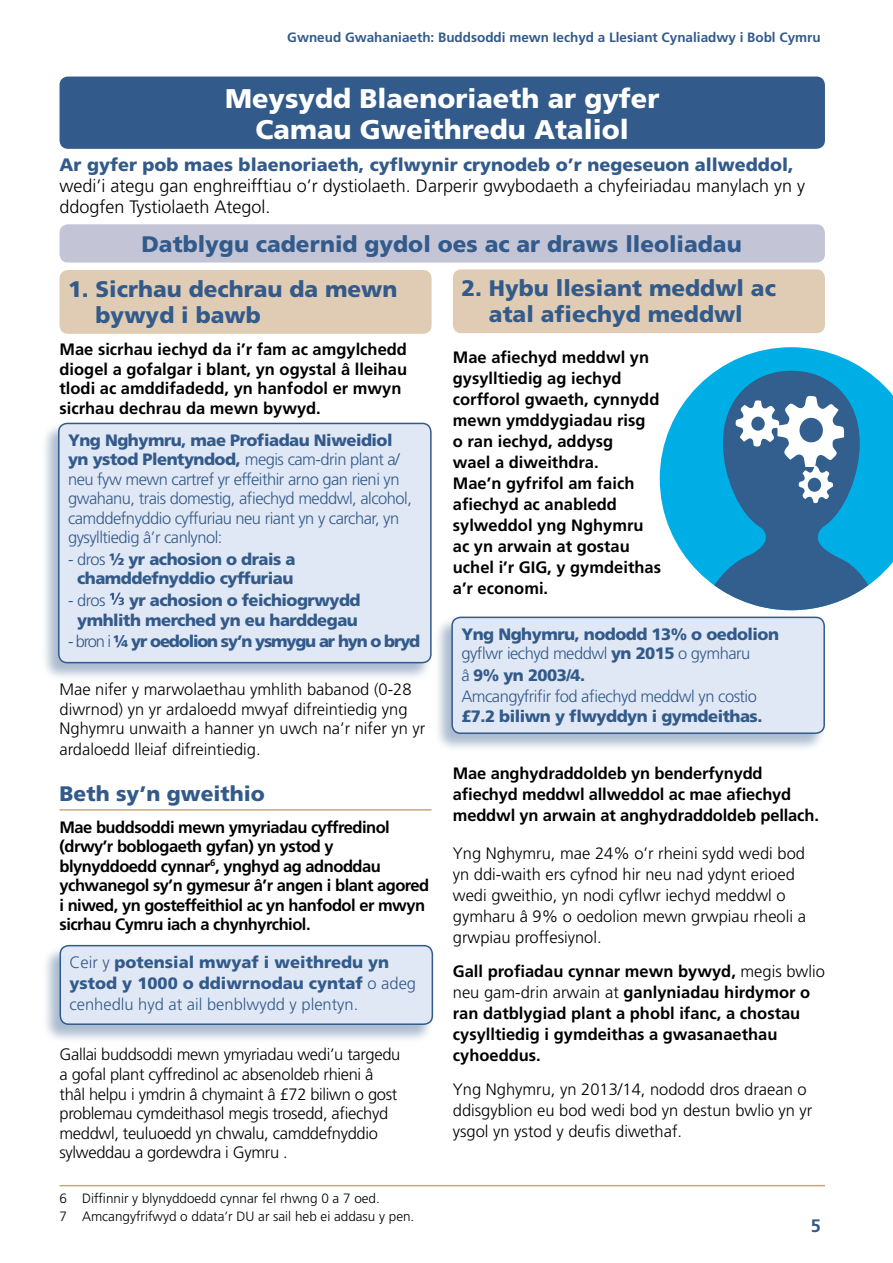
<style>
.page{position:relative;width:893px;height:1263px;background:#fff}
.page>*{position:absolute;margin:0;border:0;box-sizing:border-box;transform-origin:0 0}
.t1{font:900 27px/31px "Frutiger";color:#fff;text-align:center}
.t2{font:900 22.5px/25.8px "Frutiger";color:#325a8a}
.t3{font:900 21px "Frutiger";color:#325a8a}
.t4{font:300 18px/21px "Frutiger";color:#000}
.t5{font:900 18px "Frutiger";color:#325a8a}
.t6{font:700 18px "Frutiger";color:#325a8a}
.t7{font:700 16.5px/21px "Frutiger";color:#000}
.t8{font:300 16.5px/21px "Frutiger";color:#000}
.t9{font:300 16.5px/19.5px "Frutiger";letter-spacing:-.03em;color:#325a8a}
.t10{font:300 16.5px/19.5px "Frutiger";letter-spacing:-.02em;color:#000}
.t11{font:700 16.5px/19.5px "Frutiger";letter-spacing:-.03em;color:#000}
.t12{font:900 16.5px/19.5px "Frutiger";letter-spacing:-.03em;color:#325a8a}
.t13{font:900 16.5px/21px "Frutiger";color:#325a8a}
.t14{font:900 16.5px "Frutiger";letter-spacing:-.07em;color:#325a8a}
.t15{font:300 13.5px/17.1px "Frutiger";color:#000}
.t16{font:700 13.5px "Frutiger";color:#325a8a}
.s1{font-weight:900}
.s2{font-weight:300}
</style>
<div class="page">
<hr style="left:60px;top:809px;width:372px;height:2px;background:#caa67a">
<div style="left:60px;top:77px;width:765px;height:72px;background:#325a8a;border-radius:9px"></div>
<div style="left:60px;top:224px;width:765px;height:39px;background:#c3c5d6;border-radius:9px"></div>
<div style="left:434px;top:616px;width:391px;height:136px;background:#325a8a;opacity:.41"></div>
<div style="left:452px;top:617px;width:372px;height:116px;background:#e1e8f5;border-radius:9px"></div>
<div style="left:451px;top:617px;width:374px;height:117px;border:2px solid #325a8a;border-radius:9px"></div>
<div style="left:42px;top:944px;width:392px;height:99px;background:#325a8a;opacity:.41"></div>
<div style="left:60px;top:946px;width:372px;height:78px;background:#e1e8f5;border-radius:9px"></div>
<div style="left:60px;top:945px;width:373px;height:80px;border:2px solid #325a8a;border-radius:9px"></div>
<div style="left:60px;top:270px;width:372px;height:64px;background:#e0ccb4;border-radius:9px"></div>
<div style="left:453px;top:269px;width:372px;height:64px;background:#e0ccb4;border-radius:9px"></div>
<hr style="left:60px;top:1185px;width:765px;height:1px;background:#caa67a">
<svg style="left:660px;top:347px;width:233px;height:239px;fill:#00aee6"></svg>
<svg style="left:714px;top:371px;width:154px;height:239px;background:#418cb6"></svg>
<div style="left:799px;top:418px;width:24px;height:24px;background:#325f8d;border-radius:50%"></div>
<div style="left:808px;top:478px;width:13px;height:14px;background:#325f8d;border-radius:50%"></div>
<div style="left:751px;top:417px;width:14px;height:14px;background:#325f8d;border-radius:50%"></div>
<div style="left:41px;top:422px;width:391px;height:259px;background:#325a8a;opacity:.41"></div>
<div style="left:59px;top:423px;width:372px;height:240px;background:#e1e8f5;border-radius:9px"></div>
<div style="left:58px;top:423px;width:374px;height:240px;border:2px solid #325a8a;border-radius:9px"></div>
<svg style="left:110px;top:592px;width:14px;height:13px"></svg>
<p class="t16" style="left:287px;top:29px;width:535px">Gwneud Gwahaniaeth: Buddsoddi mewn Iechyd a Llesiant Cynaliadwy i Bobl Cymru</p>
<h1 class="t1" style="left:225px;top:82px;width:436px">Meysydd Blaenoriaeth ar gyfer<br>Camau Gweithredu Ataliol</h1>
<p class="t5" style="left:60px;top:153px;width:735px">Ar gyfer pob maes blaenoriaeth, cyflwynir crynodeb o’r negeseuon allweddol,</p>
<p class="t4" style="left:60px;top:175px;width:747px">wedi’i ategu gan enghreifftiau o’r dystiolaeth. Darperir gwybodaeth a chyfeiriadau manylach yn y ddogfen Tystiolaeth Ategol.</p>
<h2 class="t2" style="left:141px;top:231px;width:602px">Datblygu cadernid gydol oes ac ar draws lleoliadau</h2>
<h2 class="t2" style="left:96px;top:276px;width:303px;text-indent:-28px">1. Sicrhau dechrau da mewn bywyd i bawb</h2>
<h2 class="t2" style="left:461px;top:275px;width:316px;text-align:center">2. Hybu llesiant meddwl ac atal afiechyd meddwl</h2>
<p class="t7" style="left:60px;top:339px;width:349px;line-height:19.5px">Mae sicrhau iechyd da i’r fam ac amgylchedd diogel a gofalgar i blant, yn ogystal â lleihau tlodi ac amddifadedd, yn hanfodol er mwyn sicrhau dechrau da mewn bywyd.</p>
<p class="t9" style="left:68px;top:430px;width:345px"><span class="s1">Yng Nghymru, mae Profiadau Niweidiol yn ystod Plentyndod,</span> megis cam-drin plant a/ neu fyw mewn cartref yr effeithir arno gan rieni yn gwahanu, trais domestig, afiechyd meddwl, alcohol, camddefnyddio cyffuriau neu riant yn y carchar, yn gysylltiedig â’r canlynol:</p>
<p class="t12" style="left:68px;top:549px;width:229px;text-align:center"><span class="s2">- dros</span> ½ yr achosion o drais a chamddefnyddio cyffuriau</p>
<p class="t9" style="left:68px;top:590px;width:39px">- dros</p>
<p class="t12" style="left:77px;top:590px;width:285px;text-align:right">yr achosion o feichiogrwydd ymhlith merched yn eu harddegau</p>
<p class="t14" style="left:68px;top:631px;width:354px"><span class="s2">- bron i</span> ¼ yr oedolion sy’n ysmygu ar hyn o bryd</p>
<p class="t8" style="left:60px;top:680px;width:367px;line-height:19.5px">Mae nifer y marwolaethau ymhlith babanod (0-28 diwrnod) yn yr ardaloedd mwyaf difreintiedig yng<br>Nghymru unwaith a hanner yn uwch na’r nifer yn yr</p>
<p class="t8" style="left:60px;top:739px;width:203px">ardaloedd lleiaf difreintiedig.</p>
<p class="t3" style="left:60px;top:781px;width:207px">Beth sy’n gweithio</p>
<p class="t11" style="left:60px;top:817px;width:371px">Mae buddsoddi mewn ymyriadau cyffredinol (drwy’r boblogaeth gyfan) yn ystod y blynyddoedd cynnar<sup>6</sup>, ynghyd ag adnoddau ychwanegol sy’n gymesur â’r angen i blant agored i niwed, yn gosteffeithiol ac yn hanfodol er mwyn sicrhau Cymru iach a chynhyrchiol.</p>
<p class="t13" style="left:70px;top:951px;width:348px"><span class="s2">Ceir y</span> potensial mwyaf i weithredu yn ystod y 1000 o ddiwrnodau cyntaf <span class="s2">o adeg cenhedlu hyd at ail benblwydd y plentyn.</span></p>
<p class="t10" style="left:60px;top:1045px;width:342px">Gallai buddsoddi mewn ymyriadau wedi’u targedu a gofal plant cyffredinol ac absenoldeb rhieni â thâl helpu i ymdrin â chymaint â £72 biliwn o gost problemau cymdeithasol megis trosedd, afiechyd meddwl, teuluoedd yn chwalu, camddefnyddio sylweddau a gordewdra i Gymru .</p>
<p class="t15" style="left:60px;top:1190px;width:356px">6 Diffinnir y blynyddoedd cynnar fel rhwng 0 a 7 oed.<br>7 Amcangyfrifwyd o ddata’r DU ar sail heb ei addasu y pen.</p>
<p class="t7" style="left:453px;top:347px;width:210px">Mae afiechyd meddwl yn gysylltiedig ag iechyd corfforol gwaeth, cynnydd mewn ymddygiadau risg<br>o ran iechyd, addysg<br>wael a diweithdra.<br>Mae’n gyfrifol am faich afiechyd ac anabledd sylweddol yng Nghymru ac yn arwain at gostau uchel i’r GIG, y gymdeithas a’r economi.</p>
<p class="t12" style="left:461px;top:624px;width:319px">Yng Nghymru, nododd 13% o oedolion <span class="s2">gyflwr iechyd meddwl</span> yn 2015 <span class="s2">o gymharu</span></p>
<p class="t9" style="left:461px;top:664px;width:297px;line-height:21.6px">â <span class="s1">9% yn 2003/4.<br></span>Amcangyfrifir fod afiechyd meddwl yn costio</p>
<p class="t12" style="left:461px;top:706px;width:303px">£7.2 biliwn y flwyddyn i gymdeithas.</p>
<p class="t7" style="left:453px;top:763px;width:368px">Mae anghydraddoldeb yn benderfynydd afiechyd meddwl allweddol ac mae afiechyd meddwl yn arwain at anghydraddoldeb pellach.</p>
<p class="t8" style="left:453px;top:843px;width:355px">Yng Nghymru, mae 24% o’r rheini sydd wedi bod yn ddi-waith ers cyfnod hir neu nad ydynt erioed wedi gweithio, yn nodi cyflwr iechyd meddwl o gymharu â 9% o oedolion mewn grwpiau rheoli a grwpiau proffesiynol.</p>
<p class="t7" style="left:453px;top:960px;width:373px">Gall profiadau cynnar mewn bywyd, <span class="s2">megis bwlio neu gam-drin arwain at</span> ganlyniadau hirdymor o ran datblygiad plant a phobl ifanc, a chostau cysylltiedig i gymdeithas a gwasanaethau cyhoeddus.</p>
<p class="t8" style="left:453px;top:1078px;width:361px">Yng Nghymru, yn 2013/14, nododd dros draean o ddisgyblion eu bod wedi bod yn destun bwlio yn yr ysgol yn ystod y deufis diwethaf.</p>
<p class="t6" style="left:811px;top:1215px;width:12px">5</p>
</div>
